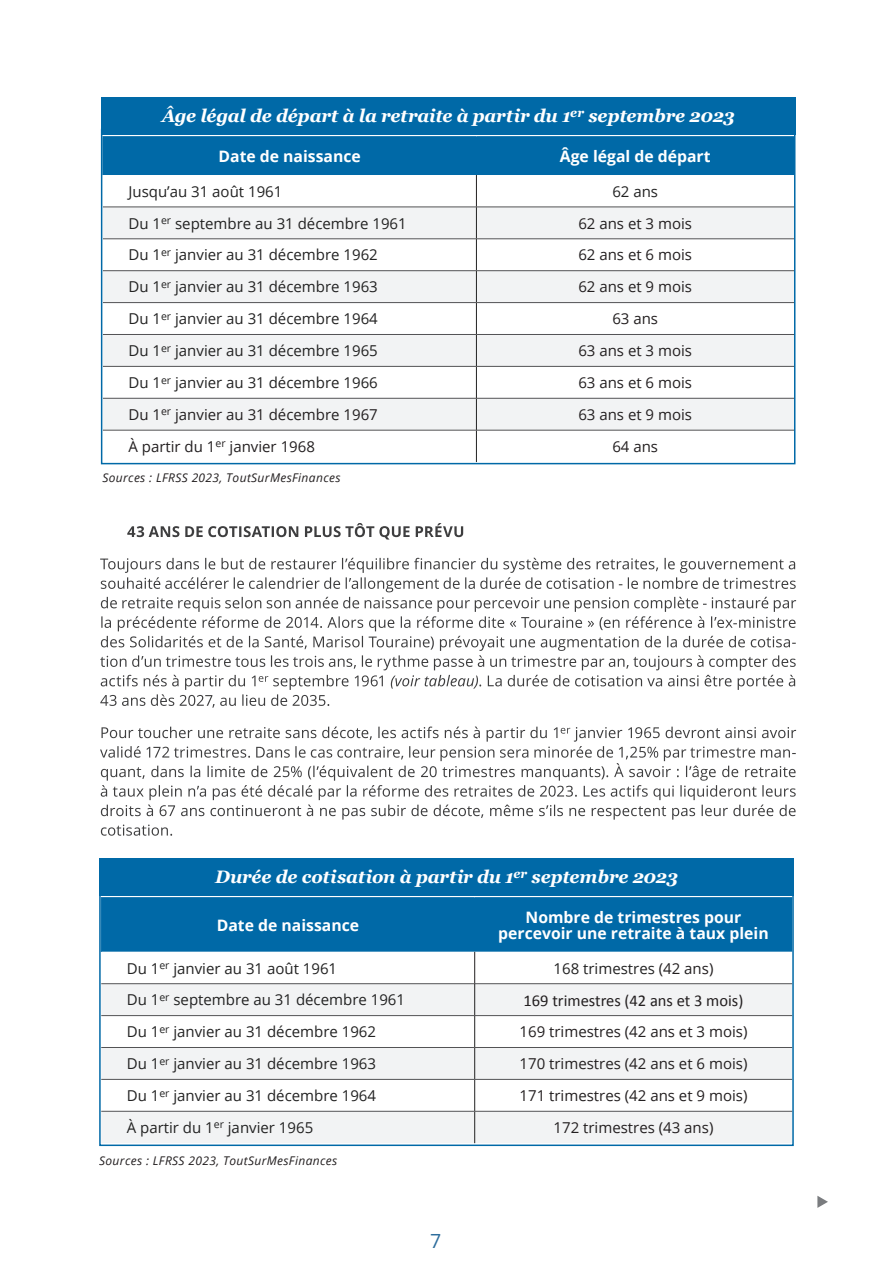
<style>
.page{position:relative;width:893px;height:1263px;background:#fff}
.page>*{position:absolute;margin:0;border:0;box-sizing:border-box;transform-origin:0 0}
.t1{font:19.5px "Open Sans";color:#2d6d9c}
.t2{font:italic 700 18px "Georgia";letter-spacing:-.01em;color:#fff}
.t3{font:16.5px "Calibri";color:#231f20}
.t4{font:700 15.75px/16.5px "Open Sans";color:#fff;text-align:center}
.t5{font:15px "Open Sans";color:#222}
.t6{font:15px "Open Sans";color:#231f20}
.t7{font:italic 12px "Open Sans";letter-spacing:.03em;color:#231f20}
.s1{color:#231f20}
</style>
<div class="page">
<hr style="left:0;top:436px;width:1px;height:237px;background:#5f5f62">
<svg style="left:817px;top:1196px;width:11px;height:12px"></svg>
<svg style="left:100px;top:726px;width:696px;height:110px"></svg>
<svg style="left:100px;top:558px;width:696px;height:150px"></svg>
<svg style="left:127px;top:523px;width:336px;height:16px"></svg>
<div style="left:104px;top:137px;width:688px;height:38px;background:#0069a7"></div>
<svg style="left:104px;top:208px;width:688px;height:222px;fill:#f2f3f4"></svg>
<hr style="left:102px;top:136px;width:374px;height:1px;background:#0069a7">
<hr style="left:476px;top:136px;width:318px;height:1px;background:#0069a7">
<hr style="left:476px;top:175px;width:1px;height:32px;background:#231f20">
<hr style="left:476px;top:207px;width:1px;height:32px;background:#222">
<hr style="left:476px;top:239px;width:1px;height:31px;background:#222">
<hr style="left:476px;top:271px;width:1px;height:31px;background:#222">
<hr style="left:476px;top:303px;width:1px;height:31px;background:#222">
<hr style="left:476px;top:335px;width:1px;height:31px;background:#222">
<hr style="left:476px;top:367px;width:1px;height:31px;background:#222">
<hr style="left:476px;top:398px;width:1px;height:32px;background:#222">
<hr style="left:476px;top:430px;width:1px;height:32px;background:#222">
<hr style="left:103px;top:207px;width:373px;height:1px;background:#535355">
<hr style="left:476px;top:207px;width:318px;height:1px;background:#535355">
<hr style="left:103px;top:239px;width:373px;height:1px;background:#535355">
<hr style="left:476px;top:239px;width:318px;height:1px;background:#535355">
<hr style="left:103px;top:270px;width:373px;height:1px;background:#535355">
<hr style="left:476px;top:270px;width:318px;height:1px;background:#535355">
<hr style="left:103px;top:302px;width:373px;height:1px;background:#535355">
<hr style="left:476px;top:302px;width:318px;height:1px;background:#535355">
<hr style="left:103px;top:334px;width:373px;height:1px;background:#535355">
<hr style="left:476px;top:334px;width:318px;height:1px;background:#535355">
<hr style="left:103px;top:366px;width:373px;height:1px;background:#535355">
<hr style="left:476px;top:366px;width:318px;height:1px;background:#535355">
<hr style="left:103px;top:398px;width:373px;height:1px;background:#535355">
<hr style="left:476px;top:398px;width:318px;height:1px;background:#535355">
<hr style="left:103px;top:430px;width:373px;height:1px;background:#535355">
<hr style="left:476px;top:430px;width:318px;height:1px;background:#535355">
<div style="left:101px;top:97px;width:694px;height:38px;background:#0069a7"></div>
<div style="left:102px;top:898px;width:689px;height:54px;background:#0069a7"></div>
<svg style="left:102px;top:984px;width:689px;height:159px;fill:#f2f3f4"></svg>
<hr style="left:101px;top:897px;width:374px;height:1px;background:#0069a7">
<hr style="left:475px;top:897px;width:317px;height:1px;background:#0069a7">
<hr style="left:474px;top:1016px;width:1px;height:31px;background:#222">
<hr style="left:474px;top:1048px;width:1px;height:31px;background:#222">
<hr style="left:474px;top:1079px;width:1px;height:32px;background:#222">
<hr style="left:474px;top:1111px;width:1px;height:32px;background:#222">
<hr style="left:101px;top:983px;width:374px;height:1px;background:#535355">
<hr style="left:475px;top:983px;width:317px;height:1px;background:#535355">
<hr style="left:101px;top:1015px;width:374px;height:1px;background:#535355">
<hr style="left:475px;top:1015px;width:317px;height:1px;background:#535355">
<hr style="left:101px;top:1047px;width:374px;height:1px;background:#535355">
<hr style="left:475px;top:1047px;width:317px;height:1px;background:#535355">
<hr style="left:101px;top:1079px;width:374px;height:1px;background:#535355">
<hr style="left:475px;top:1079px;width:317px;height:1px;background:#535355">
<hr style="left:101px;top:1111px;width:374px;height:1px;background:#535355">
<hr style="left:475px;top:1111px;width:317px;height:1px;background:#535355">
<hr style="left:474px;top:952px;width:1px;height:31px;background:#231f20">
<hr style="left:474px;top:984px;width:1px;height:31px;background:#222">
<div style="left:99px;top:890px;width:695px;height:256px;border:2px solid #0069a7"></div>
<div style="left:99px;top:858px;width:695px;height:38px;background:#0069a7"></div>
<p class="t2" style="left:162px;top:103px;width:575px">Âge légal de départ à la retraite à partir du 1<sup>er</sup> septembre 2023</p>
<p class="t4" style="left:218px;top:148px;width:144px">Date de naissance</p>
<p class="t4" style="left:560px;top:148px;width:152px">Âge légal de départ</p>
<p class="t5" style="left:128px;top:181px;width:155px">Jusqu’au 31 août 1961</p>
<p class="t5" style="left:612px;top:181px;width:47px">62 ans</p>
<p class="t5" style="left:128px;top:213px;width:280px">Du 1<sup>er</sup> septembre au 31 décembre 1961</p>
<p class="t6" style="left:578px;top:213px;width:115px">62 ans et 3 mois</p>
<p class="t5" style="left:128px;top:245px;width:251px">Du 1<sup>er</sup> janvier au 31 décembre 1962</p>
<p class="t6" style="left:578px;top:245px;width:115px">62 ans et 6 mois</p>
<p class="t5" style="left:128px;top:277px;width:251px">Du 1<sup>er</sup> janvier au 31 décembre 1963</p>
<p class="t6" style="left:578px;top:277px;width:115px">62 ans et 9 mois</p>
<p class="t5" style="left:128px;top:309px;width:251px">Du 1<sup>er</sup> janvier au 31 décembre 1964</p>
<p class="t6" style="left:612px;top:309px;width:47px">63 ans</p>
<p class="t5" style="left:128px;top:340px;width:251px">Du 1<sup>er</sup> janvier au 31 décembre 1965</p>
<p class="t6" style="left:578px;top:340px;width:115px">63 ans et 3 mois</p>
<p class="t5" style="left:128px;top:372px;width:251px">Du 1<sup>er</sup> janvier au 31 décembre 1966</p>
<p class="t6" style="left:578px;top:372px;width:115px">63 ans et 6 mois</p>
<p class="t6" style="left:128px;top:404px;width:251px">Du 1<sup>er</sup> janvier au 31 décembre 1967</p>
<p class="t6" style="left:578px;top:404px;width:115px">63 ans et 9 mois</p>
<p class="t6" style="left:128px;top:436px;width:188px">À partir du 1<sup>er</sup> janvier 1968</p>
<p class="t6" style="left:612px;top:436px;width:47px">64 ans</p>
<p class="t7" style="left:102px;top:470px;width:240px">Sources : LFRSS 2023, ToutSurMesFinances</p>
<p class="t2" style="left:215px;top:864px;width:464px">Durée de cotisation à partir du 1<sup>er</sup> septembre 2023</p>
<p class="t4" style="left:217px;top:916px;width:144px">Date de naissance</p>
<p class="t4" style="left:498px;top:908px;width:272px">Nombre de trimestres pour percevoir une retraite à taux plein</p>
<p class="t5" style="left:127px;top:958px;width:212px">Du 1<sup>er</sup> janvier au 31 août 1961</p>
<p class="t5" style="left:554px;top:958px;width:161px">168 trimestres <span class="s1">(42 ans)</span></p>
<p class="t5" style="left:127px;top:990px;width:280px">Du 1<sup>er</sup> septembre au 31 décembre 1961</p>
<p class="t3" style="left:524px;top:989px;width:221px">169 trimestres (42 ans et 3 mois)</p>
<p class="t5" style="left:127px;top:1021px;width:251px">Du 1<sup>er</sup> janvier au 31 décembre 1962</p>
<p class="t6" style="left:520px;top:1021px;width:229px">169 trimestres (42 ans et 3 mois)</p>
<p class="t5" style="left:127px;top:1053px;width:251px">Du 1<sup>er</sup> janvier au 31 décembre 1963</p>
<p class="t6" style="left:520px;top:1053px;width:229px">170 trimestres (42 ans et 6 mois)</p>
<p class="t5" style="left:127px;top:1085px;width:251px">Du 1<sup>er</sup> janvier au 31 décembre 1964</p>
<p class="t6" style="left:520px;top:1085px;width:229px">171 trimestres (42 ans et 9 mois)</p>
<p class="t5" style="left:127px;top:1117px;width:188px">À partir du 1<sup>er</sup> janvier 1965</p>
<p class="t6" style="left:554px;top:1117px;width:161px">172 trimestres (43 ans)</p>
<p class="t7" style="left:99px;top:1152px;width:240px">Sources : LFRSS 2023, ToutSurMesFinances</p>
<h1 class="t1" style="left:430px;top:1228px;width:13px">7</h1>
</div>
